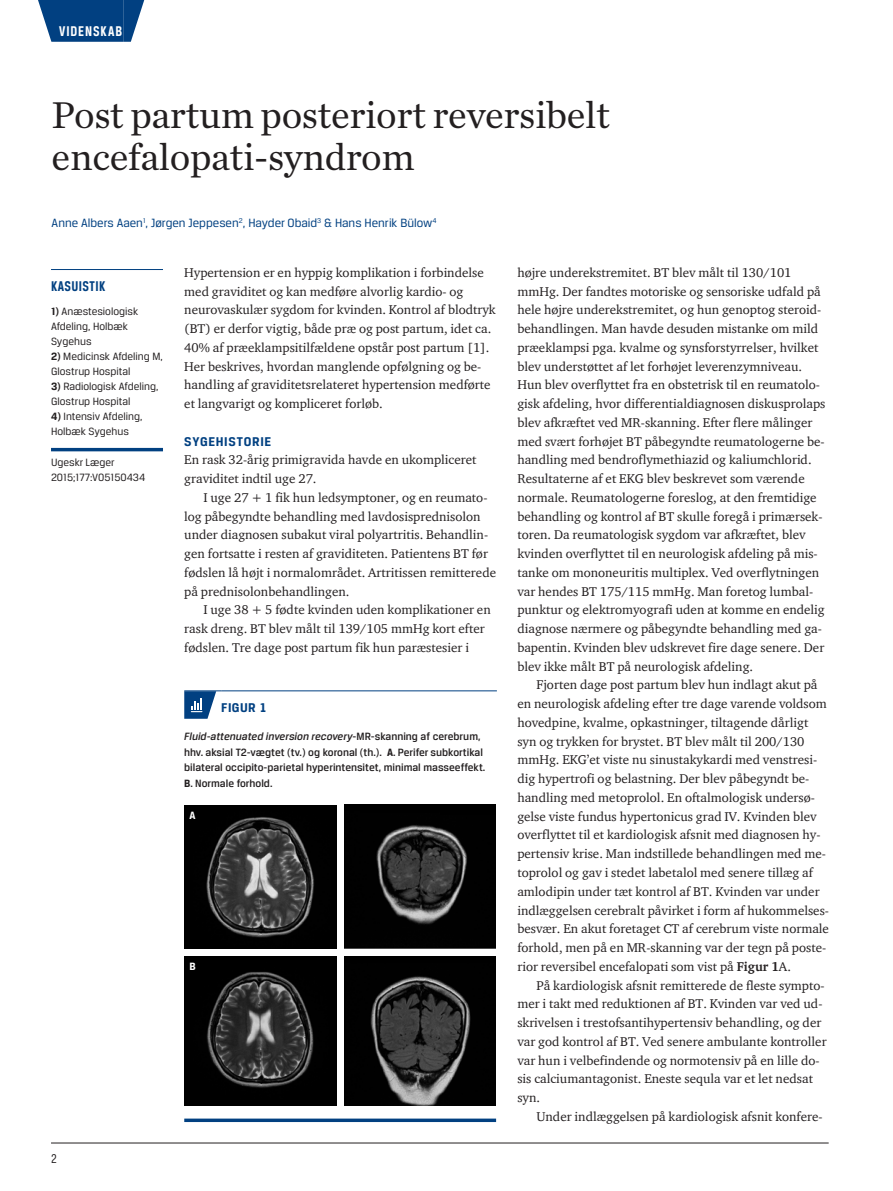
<style>
.page{position:relative;width:893px;height:1191px;background:#fff}
.page>*{position:absolute;margin:0;border:0;box-sizing:border-box;transform-origin:0 0}
.t1{font:39px/42px "Chronicle Text G1";letter-spacing:-.01em;color:#231f20}
.t2{font:700 15px "Breuer Condensed";letter-spacing:.065em;color:#fff}
.t3{font:700 15px "Breuer Condensed";letter-spacing:.03em;color:#014081}
.t4{font:700 13.5px "Breuer Text";letter-spacing:.045em;color:#014081}
.t5{font:13.5px "Breuer Condensed";color:#231f20}
.t6{font:13.05px/18.8px "ITC Charter Com";color:#231f20}
.t7{font:12.75px "Breuer Text";color:#014081}
.t8{font:500 11.25px/15.8px "Breuer Text";color:#231f20}
.t9{font:11.25px/15px "Breuer Text";color:#231f20}
.t10{font:700 11.25px "Breuer Text";color:#fff}
.s1{font-weight:700}
.s2{font-style:italic}
</style>
<div class="page">
<hr style="left:51px;top:1142px;width:778px;height:1px;background:#231f20">
<div style="left:59px;top:0;width:64px;height:42px;background:#014081"></div>
<svg style="left:38px;top:0;width:21px;height:42px"></svg>
<svg style="left:123px;top:0;width:21px;height:42px"></svg>
<hr style="left:51px;top:269px;width:112px;height:1px;background:#014081">
<hr style="left:51px;top:448px;width:112px;height:3px;background:#014081">
<hr style="left:184px;top:690px;width:37px;height:1px;background:#014081">
<hr style="left:221px;top:690px;width:276px;height:1px;background:#014081">
<svg style="left:184px;top:691px;width:32px;height:28px"></svg>
<img style="left:184px;top:805px;width:152px;height:143px">
<img style="left:344px;top:804px;width:152px;height:144px">
<img style="left:184px;top:956px;width:152px;height:149px">
<img style="left:344px;top:956px;width:152px;height:149px">
<svg style="left:184px;top:1118px;width:312px;height:4px"></svg>
<p class="t2" style="left:59px;top:23px;width:65px">VIDENSKAB</p>
<h1 class="t1" style="left:52px;top:92px;width:560px">Post partum posteriort reversibelt encefalopati-syndrom</h1>
<p class="t7" style="left:52px;top:215px;width:386px">Anne Albers Aaen<sup>1</sup>, Jørgen Jeppesen<sup>2</sup>, Hayder Obaid<sup>3</sup> &amp; Hans Henrik Bülow<sup>4</sup></p>
<p class="t6" style="left:184px;top:263px;width:313px">Hypertension er en hyppig komplikation i forbindelse med graviditet og kan medføre alvorlig kardio- og neurovaskulær sygdom for kvinden. Kontrol af blodtryk (BT) er derfor vigtig, både præ og post partum, idet ca.<br>40% af præeklampsitilfældene opstår post partum [1].<br>Her beskrives, hvordan manglende opfølgning og be&shy;handling af graviditetsrelateret hypertension medførte et langvarigt og kompliceret forløb.</p>
<p class="t4" style="left:184px;top:433px;width:89px">SYGEHISTORIE</p>
<p class="t6" style="left:184px;top:450px;width:294px">En rask 32-årig primigravida havde en ukompliceret graviditet indtil uge 27.</p>
<p class="t6" style="left:184px;top:488px;width:313px;text-indent:19px">I uge 27 + 1 fik hun ledsymptoner, og en reumato&shy;log påbegyndte behandling med lavdosisprednisolon under diagnosen subakut viral polyartritis. Behandlin&shy;gen fortsatte i resten af graviditeten. Patientens BT før fødslen lå højt i normalområdet. Artritissen remitterede på prednisolonbehandlingen.</p>
<p class="t6" style="left:184px;top:600px;width:308px;text-indent:19px">I uge 38 + 5 fødte kvinden uden komplikationer en rask dreng. BT blev målt til 139/105 mmHg kort efter fødslen. Tre dage post partum fik hun paræstesier i</p>
<p class="t6" style="left:517px;top:263px;width:310px">højre underekstremitet. BT blev målt til 130/101 mmHg. Der fandtes motoriske og sensoriske udfald på hele højre underekstremitet, og hun genoptog steroid&shy;behandlingen. Man havde desuden mistanke om mild præeklampsi pga. kvalme og synsforstyrrelser, hvilket blev understøttet af let forhøjet leverenzymniveau.<br>Hun blev overflyttet fra en obstetrisk til en reumatolo&shy;gisk afdeling, hvor differentialdiagnosen diskusprolaps blev afkræftet ved MR-skanning. Efter flere målinger med svært forhøjet BT påbegyndte reumatologerne be&shy;handling med bendroflymethiazid og kaliumchlorid.<br>Resultaterne af et EKG blev beskrevet som værende normale. Reumatologerne foreslog, at den fremtidige behandling og kontrol af BT skulle foregå i primærsek&shy;toren. Da reumatologisk sygdom var afkræftet, blev kvinden overflyttet til en neurologisk afdeling på mis&shy;tanke om mononeuritis multiplex. Ved overflytningen var hendes BT 175/115 mmHg. Man foretog lumbal&shy;punktur og elektromyografi uden at komme en endelig diagnose nærmere og påbegyndte behandling med ga&shy;bapentin. Kvinden blev udskrevet fire dage senere. Der blev ikke målt BT på neurologisk afdeling.</p>
<p class="t6" style="left:517px;top:675px;width:313px;text-indent:19px">Fjorten dage post partum blev hun indlagt akut på en neurologisk afdeling efter tre dage varende voldsom hovedpine, kvalme, opkastninger, tiltagende dårligt syn og trykken for brystet. BT blev målt til 200/130 mmHg. EKG’et viste nu sinustakykardi med venstresi&shy;dig hypertrofi og belastning. Der blev påbegyndt be&shy;handling med metoprolol. En oftalmologisk undersø&shy;gelse viste fundus hypertonicus grad IV. Kvinden blev overflyttet til et kardiologisk afsnit med diagnosen hy&shy;pertensiv krise. Man indstillede behandlingen med me&shy;toprolol og gav i stedet labetalol med senere tillæg af amlodipin under tæt kontrol af BT. Kvinden var under indlæggelsen cerebralt påvirket i form af hukommelses&shy;besvær. En akut foretaget CT af cerebrum viste normale forhold, men på en MR-skanning var der tegn på poste&shy;rior reversibel encefalopati som vist på <span class="s1">Figur 1</span>A.</p>
<p class="t6" style="left:517px;top:975px;width:311px;text-indent:19px">På kardiologisk afsnit remitterede de fleste sympto&shy;mer i takt med reduktionen af BT. Kvinden var ved ud&shy;skrivelsen i trestofsantihypertensiv behandling, og der var god kontrol af BT. Ved senere ambulante kontroller var hun i velbefindende og normotensiv på en lille do&shy;sis calciumantagonist. Eneste sequla var et let nedsat syn.</p>
<p class="t6" style="left:536px;top:1106px;width:288px">Under indlæggelsen på kardiologisk afsnit konfere-</p>
<p class="t3" style="left:51px;top:278px;width:56px">KASUISTIK</p>
<p class="t9" style="left:51px;top:304px;width:89px"><span class="s1">1)</span> Anæstesiologisk<br>Afdeling, Holbæk<br>Sygehus</p>
<p class="t9" style="left:51px;top:349px;width:113px"><span class="s1">2)</span> Medicinsk Afdeling M,<br>Glostrup Hospital</p>
<p class="t9" style="left:51px;top:379px;width:109px"><span class="s1">3)</span> Radiologisk Afdeling,<br>Glostrup Hospital</p>
<p class="t9" style="left:51px;top:409px;width:93px"><span class="s1">4)</span> Intensiv Afdeling,<br>Holbæk Sygehus</p>
<p class="t9" style="left:51px;top:455px;width:96px">Ugeskr Læger<br>2015;177:V05150434</p>
<p class="t4" style="left:221px;top:699px;width:47px">Figur 1</p>
<p class="t8" style="left:184px;top:728px;width:303px"><span class="s2">Fluid-attenuated inversion recovery</span>-MR-skanning af cerebrum, hhv. aksial T2-vægtet (tv.) og koronal (th.). <span class="s1">A</span>. Perifer subkortikal bilateral occipito-parietal hyperintensitet, minimal masseeffekt.<br><span class="s1">B</span>. Normale forhold.</p>
<p class="t10" style="left:190px;top:809px;width:8px">A</p>
<p class="t10" style="left:190px;top:960px;width:8px">B</p>
<p class="t5" style="left:51px;top:1150px;width:7px">2</p>
</div>
